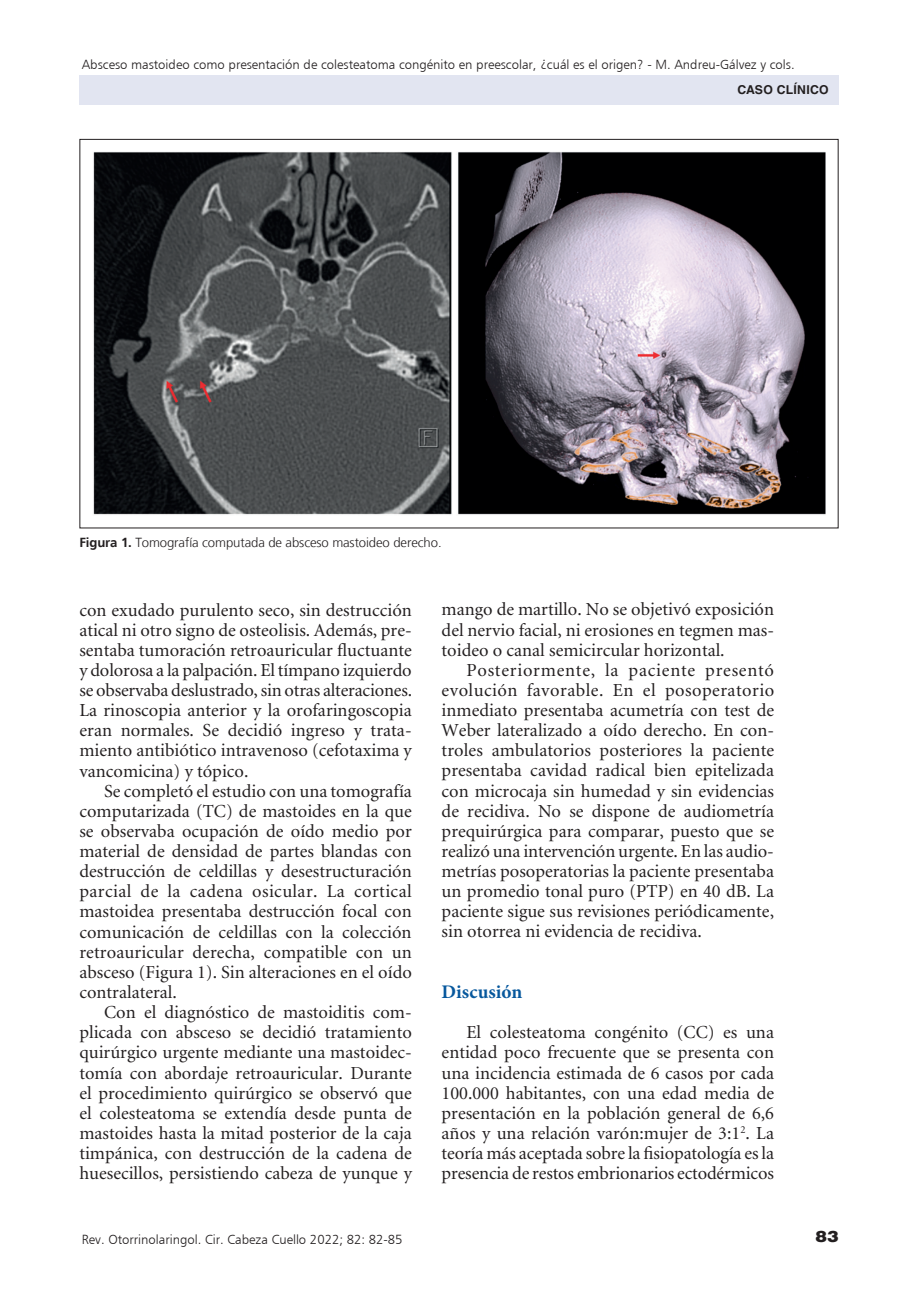
<style>
.page{position:relative;width:918px;height:1315px;background:#fff}
.page>*{position:absolute;margin:0;border:0;box-sizing:border-box;transform-origin:0 0}
.t1{font:700 19.25px "Minion Pro";color:#07589d}
.t2{font:18.38px/20.1px "Minion";color:#231f20;text-align:justify}
.t3{font:900 15.75px "Helvetica LT Std";color:#231f20;scale:1.1 1}
.t4{font:13.12px "Humanist 777 BT Light B";color:#231f20}
.t5{font:300 13.12px "Frutiger LT";letter-spacing:-.005em;color:#231f20}
.t6{font:700 12.25px "Helvetica LT Std";color:#231f20}
.s1{font-weight:700}
</style>
<div class="page">
<div style="left:79px;top:75px;width:759px;height:30px;background:#e2e5f1"></div>
<img style="left:93px;top:152px;width:733px;height:363px">
<p class="t4" style="left:82px;top:56px;width:714px">Absceso mastoideo como presentación de colesteatoma congénito en preescolar, ¿cuál es el origen? - M. Andreu-Gálvez y cols.</p>
<p class="t5" style="left:79px;top:535px;width:364px"><span class="s1">Figura 1.</span> Tomografía computada de absceso mastoideo derecho.</p>
<p class="t6" style="left:737px;top:82px;width:19px">Caso</p>
<p class="t6" style="left:777px;top:82px;width:17px">Clínico</p>
<p class="t2" style="left:79px;top:600px;width:334px">con exudado purulento seco, sin destrucción atical ni otro signo de osteolisis. Además, pre&shy;sentaba tumoración retroauricular fluctuante y dolorosa a la palpación. El tímpano izquierdo se observaba deslustrado, sin otras alteraciones.<br>La rinoscopia anterior y la orofaringoscopia eran normales. Se decidió ingreso y trata&shy;miento antibiótico intravenoso (cefotaxima y vancomicina) y tópico.</p>
<p class="t2" style="left:79px;top:781px;width:334px;text-indent:25px">Se completó el estudio con una tomografía computarizada (TC) de mastoides en la que se observaba ocupación de oído medio por material de densidad de partes blandas con destrucción de celdillas y desestructuración parcial de la cadena osicular. La cortical mastoidea presentaba destrucción focal con comunicación de celdillas con la colección retroauricular derecha, compatible con un absceso (Figura 1). Sin alteraciones en el oído contralateral.</p>
<p class="t2" style="left:79px;top:1003px;width:334px;text-indent:25px">Con el diagnóstico de mastoiditis com&shy;plicada con absceso se decidió tratamiento quirúrgico urgente mediante una mastoidec&shy;tomía con abordaje retroauricular. Durante el procedimiento quirúrgico se observó que el colesteatoma se extendía desde punta de mastoides hasta la mitad posterior de la caja timpánica, con destrucción de la cadena de huesecillos, persistiendo cabeza de yunque y</p>
<p class="t4" style="left:82px;top:1231px;width:322px">Rev. Otorrinolaringol. Cir. Cabeza Cuello 2022; 82: 82-85</p>
<p class="t2" style="left:442px;top:600px;width:334px">mango de martillo. No se objetivó exposición del nervio facial, ni erosiones en tegmen mas&shy;toideo o canal semicircular horizontal.</p>
<p class="t2" style="left:442px;top:660px;width:334px;text-indent:25px">Posteriormente, la paciente presentó evolución favorable. En el posoperatorio inmediato presentaba acumetría con test de Weber lateralizado a oído derecho. En con&shy;troles ambulatorios posteriores la paciente presentaba cavidad radical bien epitelizada con microcaja sin humedad y sin evidencias de recidiva. No se dispone de audiometría prequirúrgica para comparar, puesto que se realizó una intervención urgente. En las audio&shy;metrías posoperatorias la paciente presentaba un promedio tonal puro (PTP) en 40 dB. La paciente sigue sus revisiones periódicamente, sin otorrea ni evidencia de recidiva.</p>
<p class="t1" style="left:441px;top:978px;width:82px">Discusión</p>
<p class="t2" style="left:441px;top:1023px;width:334px;text-indent:25px">El colesteatoma congénito (CC) es una entidad poco frecuente que se presenta con una incidencia estimada de 6 casos por cada 100.000 habitantes, con una edad media de presentación en la población general de 6,6 años y una relación varón:mujer de 3:1<sup>2</sup>. La teoría más aceptada sobre la fisiopatología es la presencia de restos embrionarios ectodérmicos</p>
<p class="t3" style="left:815px;top:1226px;width:23px">83</p>
</div>
